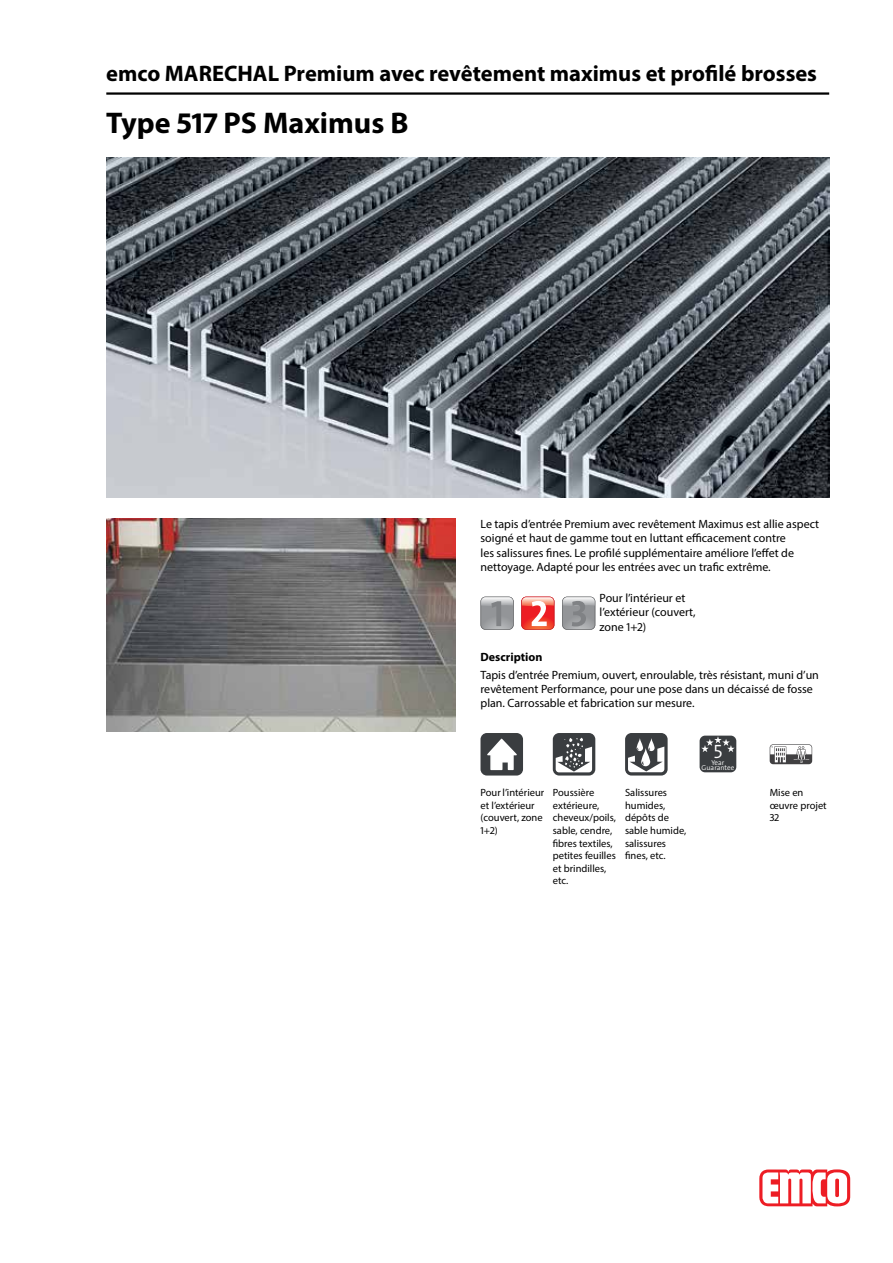
<style>
.page{position:relative;width:893px;height:1263px;background:#fff}
.page>*{position:absolute;margin:0;border:0;box-sizing:border-box;transform-origin:0 0}
.t1{font:700 30px "Myriad Pro";color:#000}
.t2{font:700 22.5px "Myriad Pro";color:#000}
.t3{font:300 19.5px "The Sans Os F";color:#fff}
.t4{font:12px/14.4px "Myriad Pro";color:#000}
.t5{font:700 12px "Myriad Pro";color:#000}
.t6{font:10.5px/12.6px "Myriad Pro";color:#000}
.t7{font:300 7.05px/5.2px "The Sans Os F";color:#fff;text-align:center}
</style>
<div class="page">
<img style="left:106px;top:157px;width:723px;height:340px">
<hr style="left:106px;top:92px;width:723px;height:3px;background:#000">
<svg style="left:759px;top:1169px;width:91px;height:37px"></svg>
<img style="left:106px;top:519px;width:349px;height:212px">
<svg style="left:521px;top:597px;width:33px;height:33px"></svg>
<svg style="left:562px;top:597px;width:33px;height:33px"></svg>
<svg style="left:480px;top:597px;width:34px;height:33px"></svg>
<div style="left:480px;top:733px;width:43px;height:42px;background:#3a3d40;border-radius:6px"></div>
<svg style="left:487px;top:739px;width:30px;height:31px"></svg>
<svg style="left:553px;top:733px;width:42px;height:42px"></svg>
<svg style="left:556px;top:738px;width:36px;height:34px"></svg>
<div style="left:625px;top:733px;width:43px;height:42px;background:linear-gradient(to right,#3a3d40,#3a3d40);border-radius:6px"></div>
<svg style="left:628px;top:738px;width:36px;height:34px"></svg>
<div style="left:700px;top:736px;width:36px;height:36px;background:#3a3d40;border-radius:5px"></div>
<svg style="left:701px;top:736px;width:34px;height:16px"></svg>
<svg style="left:770px;top:744px;width:42px;height:20px"></svg>
<h2 class="t2" style="left:106px;top:59px;width:712px">emco MARECHAL Premium avec revêtement maximus et profilé brosses</h2>
<h1 class="t1" style="left:106px;top:103px;width:304px">Type 517 PS Maximus B</h1>
<p class="t4" style="left:480px;top:516px;width:340px">Le tapis d’entrée Premium avec revêtement Maximus est allie aspect soigné et haut de gamme tout en luttant efficacement contre<br>les salissures fines. Le profilé supplémentaire améliore l’effet de nettoyage. Adapté pour les entrées avec un trafic extrême.</p>
<p class="t4" style="left:600px;top:590px;width:98px">Pour l’intérieur et l’extérieur (couvert, zone 1+2)</p>
<p class="t5" style="left:480px;top:649px;width:63px">Description</p>
<p class="t4" style="left:480px;top:667px;width:340px">Tapis d’entrée Premium, ouvert, enroulable, très résistant, muni d’un revêtement Performance, pour une pose dans un décaissé de fosse plan. Carrossable et fabrication sur mesure.</p>
<p class="t6" style="left:480px;top:786px;width:65px">Pour l’intérieur et l’extérieur (couvert, zone<br>1+2)</p>
<p class="t6" style="left:553px;top:786px;width:65px">Poussière extérieure, cheveux/poils, sable, cendre, fibres textiles, petites feuilles et brindilles, etc.</p>
<p class="t6" style="left:625px;top:786px;width:63px">Salissures humides, dépôts de sable humide, salissures fines, etc.</p>
<h3 class="t3" style="left:713px;top:739px;width:10px">5</h3>
<p class="t7" style="left:702px;top:759px;width:34px">Year<br>Guarantee</p>
<p class="t6" style="left:770px;top:786px;width:59px">Mise en œuvre projet<br>32</p>
</div>
